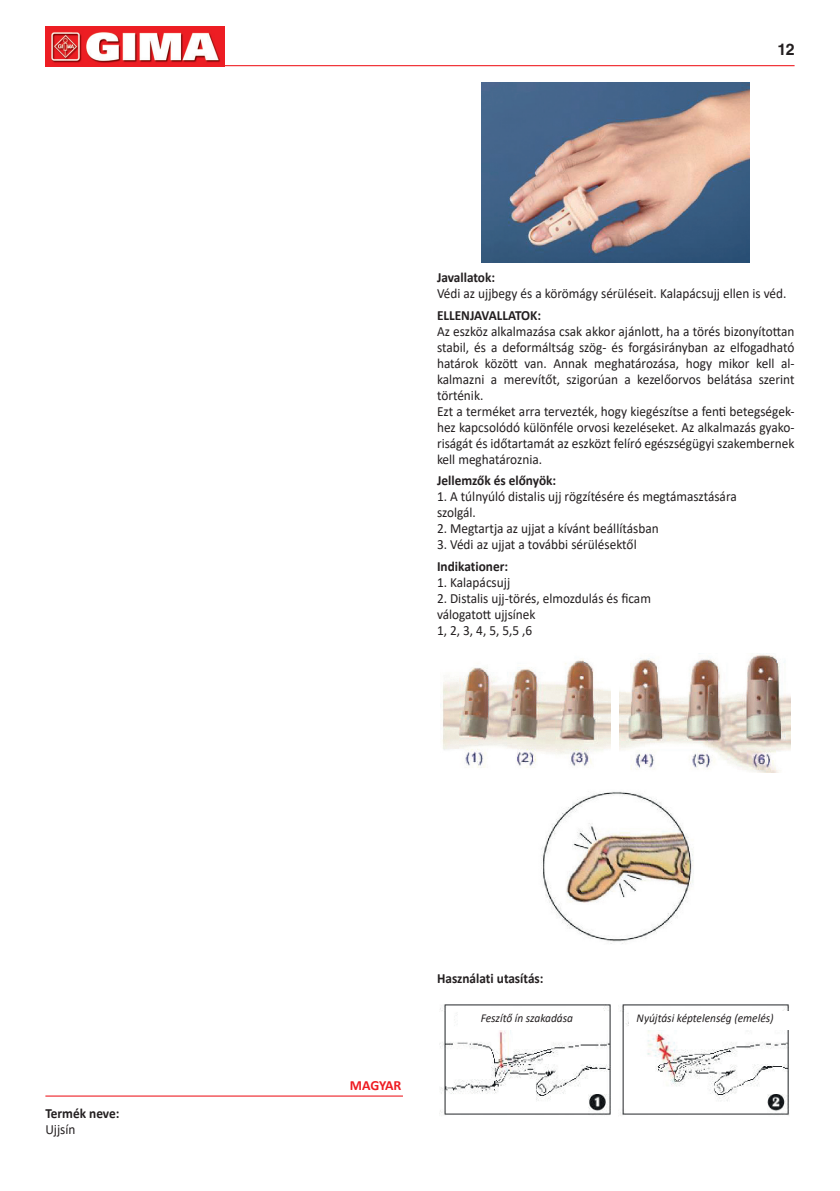
<style>
.page{position:relative;width:840px;height:1191px;background:#fff}
.page>*{position:absolute;margin:0;border:0;box-sizing:border-box;transform-origin:0 0}
.t1{font:700 16px "Helvetica LT Std";color:#231f20}
.Testo_7_pt{font:14px/16px "Calibri";color:#231f20;text-align:justify;scale:.95 1}
.Paragrafo_7_pt{font:700 14px "Calibri";color:#231f20;scale:.95 1}
.Testo_7_pt-2{font:700 14px "Calibri";color:#231f20;scale:.95 1}
.t2{font:700 14px "Calibri";letter-spacing:-.01em;color:#ee1d23}
.FIGURE_corpo_6_oblique{font:italic 12px "Calibri";color:#231f20;scale:.95 1}
</style>
<div class="page">
<hr style="left:45px;top:65px;width:749px;height:1px;background:#ee1d23">
<img style="left:45px;top:26px;width:179px;height:39px">
<hr style="left:45px;top:1095px;width:358px;height:1px;background:#ee1d23">
<img style="left:481px;top:83px;width:268px;height:179px">
<img style="left:442px;top:659px;width:168px;height:109px">
<img style="left:619px;top:654px;width:171px;height:119px">
<img style="left:541px;top:792px;width:153px;height:152px">
<img style="left:439px;top:1004px;width:350px;height:112px">
<div style="left:458px;top:1011px;width:150px;height:18px;background:#fff"></div>
<div style="left:628px;top:1011px;width:161px;height:18px;background:#fff"></div>
<p class="Paragrafo_7_pt" style="left:45px;top:1103px;width:79px">Termék neve:</p>
<p class="Testo_7_pt" style="left:45px;top:1121px;width:33px">Ujjsín</p>
<p class="t1" style="left:776px;top:40px;width:19px">12</p>
<p class="Testo_7_pt-2" style="left:437px;top:267px;width:63px">Javallatok:</p>
<p class="Testo_7_pt" style="left:437px;top:285px;width:369px">Védi az ujjbegy és a körömágy sérüléseit. Kalapácsujj ellen is véd.</p>
<p class="Paragrafo_7_pt" style="left:437px;top:305px;width:111px">ELLENJAVALLATOK:</p>
<p class="Testo_7_pt" style="left:437px;top:323px;width:377px">Az eszköz alkalmazása csak akkor ajánlott, ha a törés bizonyítottan stabil, és a deformáltság szög- és forgásirányban az elfogadható határok között van. Annak meghatározása, hogy mikor kell al&shy;kalmazni a merevítőt, szigorúan a kezelőorvos belátása szerint történik.</p>
<p class="Testo_7_pt" style="left:437px;top:403px;width:377px">Ezt a terméket arra tervezték, hogy kiegészítse a fenti betegségek&shy;hez kapcsolódó különféle orvosi kezeléseket. Az alkalmazás gyako&shy;riságát és időtartamát az eszközt felíró egészségügyi szakembernek kell meghatároznia.</p>
<p class="Paragrafo_7_pt" style="left:437px;top:471px;width:127px">Jellemzők és előnyök:</p>
<p class="Testo_7_pt" style="left:437px;top:488px;width:317px">1. A túlnyúló distalis ujj rögzítésére és megtámasztására</p>
<p class="Testo_7_pt" style="left:437px;top:504px;width:42px">szolgál.</p>
<p class="Testo_7_pt" style="left:437px;top:520px;width:235px">2. Megtartja az ujjat a kívánt beállításban</p>
<p class="Testo_7_pt" style="left:437px;top:536px;width:211px">3. Védi az ujjat a további sérülésektől</p>
<p class="Paragrafo_7_pt" style="left:437px;top:556px;width:76px">Indikationer:</p>
<p class="Testo_7_pt" style="left:437px;top:574px;width:78px">1. Kalapácsujj</p>
<p class="Testo_7_pt" style="left:437px;top:590px;width:226px">2. Distalis ujj-törés, elmozdulás és ficam</p>
<p class="Testo_7_pt" style="left:437px;top:606px;width:105px">válogatott ujjsínek</p>
<p class="Testo_7_pt" style="left:437px;top:622px;width:102px">1, 2, 3, 4, 5, 5,5 ,6</p>
<p class="t2" style="left:349px;top:1075px;width:53px">MAGYAR</p>
<p class="Paragrafo_7_pt" style="left:437px;top:968px;width:114px">Használati utasítás:</p>
<p class="FIGURE_corpo_6_oblique" style="left:480px;top:1009px;width:99px">Feszítő ín szakadása</p>
<p class="FIGURE_corpo_6_oblique" style="left:636px;top:1009px;width:146px">Nyújtási képtelenség (emelés)</p>
</div>
